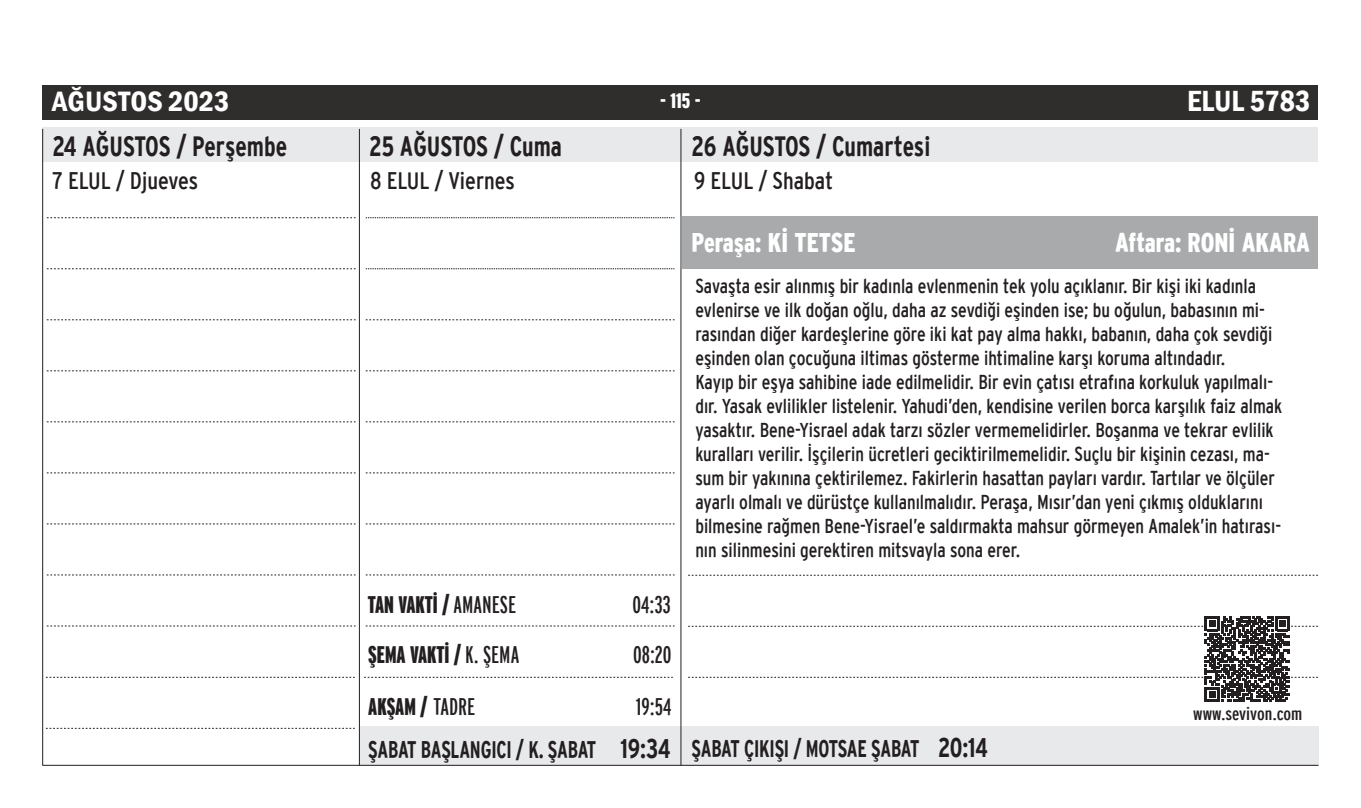
<style>
.page{position:relative;width:1361px;height:808px;background:#fff}
.page>*{position:absolute;margin:0;border:0;box-sizing:border-box;transform-origin:0 0}
.t1{font:600 condensed 30px "Franklin Gothic";color:#fff}
.t2{font:600 condensed 28.8px "Franklin Gothic";color:#fff;scale:1.04 1}
.t3{font:27.9px "Interstate TRUN Bol Con";color:#231f20;scale:.9 1}
.t4{font:27px "Interstate TRUN Bla Con";color:#fff;scale:.9 1}
.t5{font:24px "Interstate TRUN Bol Con";letter-spacing:-.01em;color:#231f20;scale:.84 1}
.t6{font:24px "Interstate TRUN Bla Com";color:#231f20}
.t7{font:24px "Interstate TRUN Reg Con";color:#231f20}
.t8{font:24px "Interstate TRUN Reg Com";color:#231f20}
.t9{font:21px "Interstate TRUN Bla Com";color:#fff;scale:1.1 1}
.t10{font:20.1px/24px "Interstate TRUN Reg Con";color:#231f20;scale:.96 1}
.t11{font:18px "Interstate TRUN Reg Com";color:#231f20;scale:1.22 1}
.s1{font-family:"Interstate TRUN Reg Com"}
.s2{font-size:27px}
</style>
<div class="page">
<div style="left:360px;top:726px;width:958px;height:39px;background:#e6e7e9"></div>
<div style="left:43px;top:85px;width:1275px;height:34px;background:#302d2d"></div>
<div style="left:43px;top:128px;width:1275px;height:34px;background:#e6e7e9"></div>
<hr style="left:359px;top:129px;width:1px;height:636px;background:#231f20">
<hr style="left:42px;top:129px;width:1px;height:636px;background:#231f20">
<svg style="left:47px;top:217px;width:308px;height:1px"></svg>
<svg style="left:47px;top:268px;width:308px;height:1px"></svg>
<svg style="left:47px;top:319px;width:308px;height:1px"></svg>
<svg style="left:47px;top:370px;width:308px;height:1px"></svg>
<svg style="left:47px;top:421px;width:308px;height:1px"></svg>
<svg style="left:47px;top:472px;width:308px;height:1px"></svg>
<svg style="left:47px;top:523px;width:308px;height:1px"></svg>
<svg style="left:47px;top:574px;width:308px;height:1px"></svg>
<svg style="left:47px;top:625px;width:308px;height:1px"></svg>
<svg style="left:366px;top:217px;width:308px;height:1px"></svg>
<svg style="left:366px;top:268px;width:308px;height:1px"></svg>
<svg style="left:366px;top:319px;width:308px;height:1px"></svg>
<svg style="left:366px;top:370px;width:308px;height:1px"></svg>
<svg style="left:366px;top:421px;width:308px;height:1px"></svg>
<svg style="left:366px;top:472px;width:308px;height:1px"></svg>
<svg style="left:366px;top:523px;width:308px;height:1px"></svg>
<svg style="left:366px;top:574px;width:308px;height:1px"></svg>
<svg style="left:366px;top:625px;width:308px;height:1px"></svg>
<svg style="left:688px;top:575px;width:630px;height:1px"></svg>
<svg style="left:46px;top:677px;width:309px;height:1px"></svg>
<svg style="left:364px;top:677px;width:309px;height:1px"></svg>
<svg style="left:46px;top:728px;width:309px;height:1px"></svg>
<hr style="left:43px;top:765px;width:1275px;height:1px;background:#231f20">
<hr style="left:680px;top:129px;width:1px;height:636px;background:#231f20">
<div style="left:680px;top:216px;width:638px;height:53px;background:#a8aaac"></div>
<svg style="left:688px;top:617px;width:630px;height:85px"></svg>
<h2 class="t2" style="left:52px;top:82px;width:172px">AĞUSTOS 2023</h2>
<h1 class="t1" style="left:1187px;top:81px;width:125px">ELUL 5783</h1>
<p class="t9" style="left:660px;top:89px;width:38px">- 115 -</p>
<h3 class="t3" style="left:52px;top:130px;width:262px">24 AĞUSTOS / Perşembe</h3>
<h3 class="t3" style="left:369px;top:130px;width:216px">25 AĞUSTOS / Cuma</h3>
<h3 class="t3" style="left:691px;top:130px;width:267px">26 AĞUSTOS / Cumartesi</h3>
<p class="t7" style="left:52px;top:167px;width:147px">7 ELUL / Djueves</p>
<p class="t7" style="left:370px;top:167px;width:146px">8 ELUL / Viernes</p>
<p class="t7" style="left:694px;top:167px;width:140px">9 ELUL / Shabat</p>
<h3 class="t4" style="left:691px;top:228px;width:184px">Peraşa: Kİ TETSE</h3>
<h3 class="t4" style="left:1115px;top:228px;width:218px">Aftara: RONİ AKARA</h3>
<p class="t6" style="left:368px;top:592px;width:150px">TAN VAKTİ / <span class="s1">AMANESE</span></p>
<p class="t8" style="left:632px;top:591px;width:40px">04:33</p>
<p class="t6" style="left:368px;top:641px;width:152px">ŞEMA VAKTİ / <span class="s1">K. ŞEMA</span></p>
<p class="t8" style="left:633px;top:641px;width:40px">08:20</p>
<p class="t6" style="left:368px;top:693px;width:108px">AKŞAM / <span class="s1">TADRE</span></p>
<p class="t8" style="left:636px;top:693px;width:37px">19:54</p>
<p class="t10" style="left:695px;top:274px;width:613px">Savaşta esir alınmış bir kadınla evlenmenin tek yolu açıklanır. Bir kişi iki kadınla evlenirse ve ilk doğan oğlu, daha az sevdiği eşinden ise; bu oğulun, babasının mi&shy;rasından diğer kardeşlerine göre iki kat pay alma hakkı, babanın, daha çok sevdiği eşinden olan çocuğuna iltimas gösterme ihtimaline karşı koruma altındadır.<br>Kayıp bir eşya sahibine iade edilmelidir. Bir evin çatısı etrafına korkuluk yapılmalı&shy;dır. Yasak evlilikler listelenir. Yahudi’den, kendisine verilen borca karşılık faiz almak yasaktır. Bene-Yisrael adak tarzı sözler vermemelidirler. Boşanma ve tekrar evlilik kuralları verilir. İşçilerin ücretleri geciktirilmemelidir. Suçlu bir kişinin cezası, ma&shy;sum bir yakınına çektirilemez. Fakirlerin hasattan payları vardır. Tartılar ve ölçüler ayarlı olmalı ve dürüstçe kullanılmalıdır. Peraşa, Mısır’dan yeni çıkmış olduklarını bilmesine rağmen Bene-Yisrael’e saldırmakta mahsur görmeyen Amalek’in hatırası&shy;nın silinmesini gerektiren mitsvayla sona erer.</p>
<p class="t11" style="left:1193px;top:704px;width:91px">www.sevivon.com</p>
<p class="t5" style="left:368px;top:736px;width:739px">ŞABAT BAŞLANGICI / K. ŞABAT <span class="s2">19:34</span> ŞABAT ÇIKIŞI / MOTSAE ŞABAT <span class="s2">20:14</span></p>
</div>
